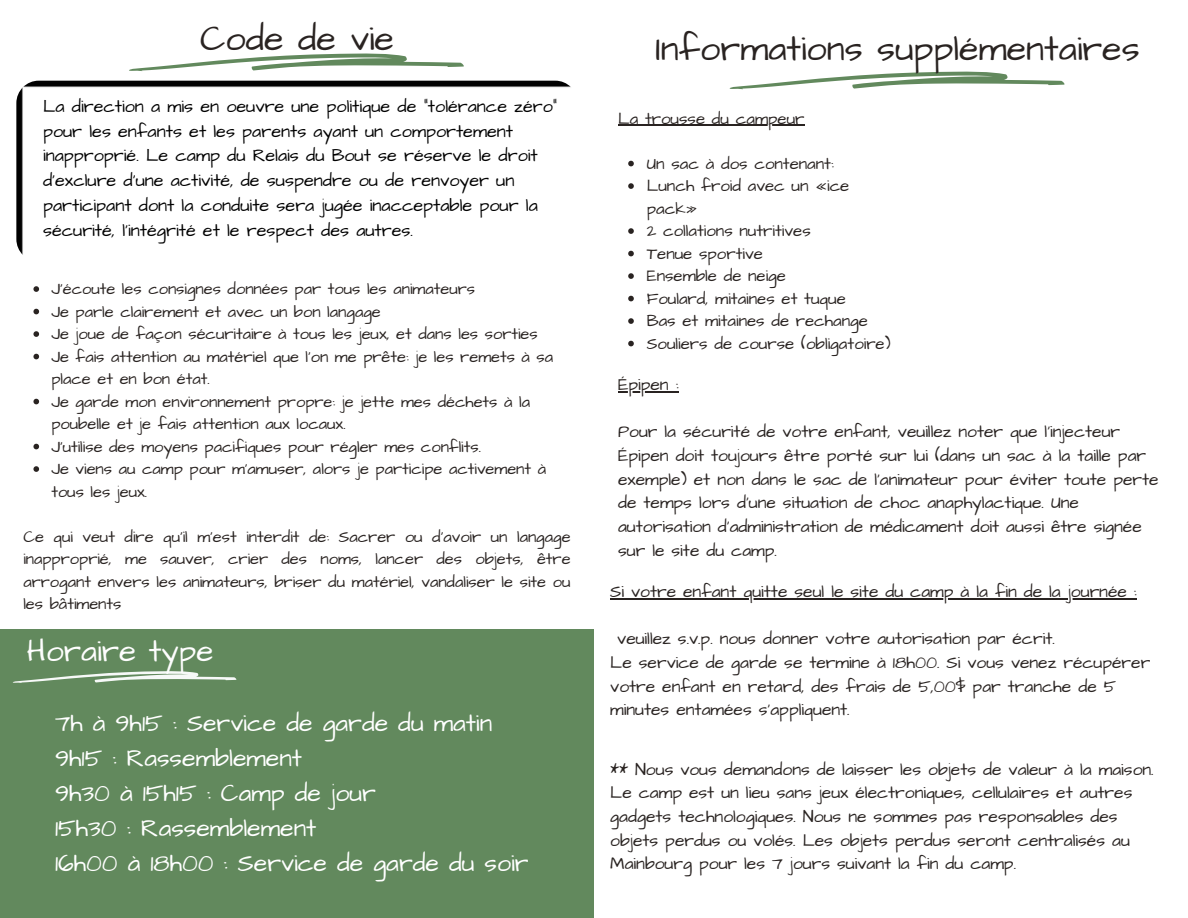
<style>
.page{position:relative;width:1188px;height:918px;background:#fff}
.page>*{position:absolute;margin:0;border:0;box-sizing:border-box;transform-origin:0 0}
.t1{font:36px "Architects Daughter";color:#292321}
.t2{font:31.5px "Architects Daughter";color:#fefefe}
.t3{font:25.05px/34.8px "Architects Daughter";color:#fff}
.t4{font:18px/24.8px "Architects Daughter";color:#000}
.t5{font:17.55px/23.7px "Architects Daughter";color:#292321}
.t6{font:16.8px/22.5px "Architects Daughter";color:#292321}
.t7{font:16.5px/22.5px "Architects Daughter";color:#292321}
</style>
<div class="page">
<svg style="left:730px;top:71px;width:335px;height:18px"></svg>
<hr style="left:618px;top:125px;width:187px;height:1px;background:#292321">
<svg style="left:628px;top:161px;width:6px;height:5px"></svg>
<svg style="left:628px;top:183px;width:6px;height:6px"></svg>
<svg style="left:628px;top:228px;width:6px;height:6px"></svg>
<svg style="left:628px;top:251px;width:6px;height:5px"></svg>
<svg style="left:628px;top:273px;width:6px;height:6px"></svg>
<svg style="left:628px;top:296px;width:6px;height:5px"></svg>
<svg style="left:628px;top:318px;width:6px;height:6px"></svg>
<svg style="left:628px;top:341px;width:6px;height:5px"></svg>
<hr style="left:618px;top:391px;width:61px;height:1px;background:#292321">
<hr style="left:610px;top:598px;width:527px;height:1px;background:#292321">
<svg style="left:129px;top:53px;width:335px;height:18px"></svg>
<div style="left:0;top:629px;width:594px;height:289px;background:#62895d"></div>
<svg style="left:13px;top:671px;width:224px;height:12px"></svg>
<svg style="left:33px;top:286px;width:6px;height:6px"></svg>
<svg style="left:33px;top:309px;width:6px;height:5px"></svg>
<svg style="left:33px;top:331px;width:6px;height:6px"></svg>
<svg style="left:33px;top:354px;width:6px;height:5px"></svg>
<svg style="left:33px;top:399px;width:6px;height:5px"></svg>
<svg style="left:33px;top:444px;width:6px;height:5px"></svg>
<svg style="left:33px;top:466px;width:6px;height:6px"></svg>
<img style="left:16px;top:81px;width:562px;height:181px;border-radius:22px">
<p class="t1" style="left:200px;top:15px;width:195px">Code de vie</p>
<p class="t4" style="left:43px;top:94px;width:516px">La direction a mis en oeuvre une politique de “tolérance zéro” pour les enfants et les parents ayant un comportement inapproprié. Le camp du Relais du Bout se réserve le droit d’exclure d’une activité, de suspendre ou de renvoyer un participant dont la conduite sera jugée inacceptable pour la sécurité, l’intégrité et le respect des autres.</p>
<p class="t7" style="left:51px;top:278px;width:425px">J’écoute les consignes données par tous les animateurs</p>
<p class="t7" style="left:51px;top:301px;width:331px">Je parle clairement et avec un bon langage</p>
<p class="t7" style="left:51px;top:323px;width:488px">Je joue de façon sécuritaire à tous les jeux, et dans les sorties</p>
<p class="t7" style="left:51px;top:346px;width:503px">Je fais attention au matériel que l’on me prête: je les remets à sa place et en bon état.</p>
<p class="t7" style="left:51px;top:391px;width:480px">Je garde mon environnement propre: je jette mes déchets à la poubelle et je fais attention aux locaux.</p>
<p class="t7" style="left:51px;top:436px;width:431px">J’utilise des moyens pacifiques pour régler mes conflits.</p>
<p class="t7" style="left:51px;top:458px;width:496px">Je viens au camp pour m’amuser, alors je participe activement à tous les jeux.</p>
<p class="t7" style="left:23px;top:526px;width:549px;text-align:justify">Ce qui veut dire qu’il m’est interdit de: Sacrer ou d’avoir un langage inapproprié, me sauver, crier des noms, lancer des objets, être arrogant envers les animateurs, briser du matériel, vandaliser le site ou les bâtiments</p>
<p class="t2" style="left:27px;top:630px;width:188px">Horaire type</p>
<p class="t3" style="left:55px;top:706px;width:475px">7h à 9h15 : Service de garde du matin<br>9h15 : Rassemblement<br>9h30 à 15h15 : Camp de jour<br>15h30 : Rassemblement<br>16h00 à 18h00 : Service de garde du soir</p>
<p class="t1" style="left:656px;top:24px;width:486px">Informations supplémentaires</p>
<h1 class="t6" style="left:618px;top:107px;width:188px">La trousse du campeur</h1>
<p class="t6" style="left:647px;top:152px;width:189px">Un sac à dos contenant:</p>
<p class="t6" style="left:647px;top:175px;width:204px">Lunch froid avec un «ice pack»</p>
<p class="t6" style="left:647px;top:220px;width:166px">2 collations nutritives</p>
<p class="t6" style="left:647px;top:242px;width:118px">Tenue sportive</p>
<p class="t6" style="left:647px;top:265px;width:141px">Ensemble de neige</p>
<p class="t6" style="left:647px;top:287px;width:201px">Foulard, mitaines et tuque</p>
<p class="t6" style="left:647px;top:310px;width:223px">Bas et mitaines de rechange</p>
<p class="t6" style="left:647px;top:332px;width:245px">Souliers de course (obligatoire)</p>
<p class="t5" style="left:618px;top:373px;width:62px">Épipen :</p>
<p class="t5" style="left:618px;top:420px;width:542px">Pour la sécurité de votre enfant, veuillez noter que l’injecteur Épipen doit toujours être porté sur lui (dans un sac à la taille par exemple) et non dans le sac de l’animateur pour éviter toute perte de temps lors d’une situation de choc anaphylactique. Une autorisation d’administration de médicament doit aussi être signée sur le site du camp.</p>
<p class="t5" style="left:610px;top:580px;width:528px">Si votre enfant quitte seul le site du camp à la fin de la journée :</p>
<h3 class="t5" style="left:617px;top:627px;width:439px">veuillez s.v.p. nous donner votre autorisation par écrit.</h3>
<h1 class="t5" style="left:610px;top:651px;width:542px">Le service de garde se termine à 18h00. Si vous venez récupérer votre enfant en retard, des frais de 5,00$ par tranche de 5 minutes entamées s’appliquent.</h1>
<h2 class="t5" style="left:610px;top:758px;width:545px">** Nous vous demandons de laisser les objets de valeur à la maison.<br>Le camp est un lieu sans jeux électroniques, cellulaires et autres gadgets technologiques. Nous ne sommes pas responsables des objets perdus ou volés. Les objets perdus seront centralisés au Mainbourg pour les 7 jours suivant la fin du camp.</h2>
</div>
